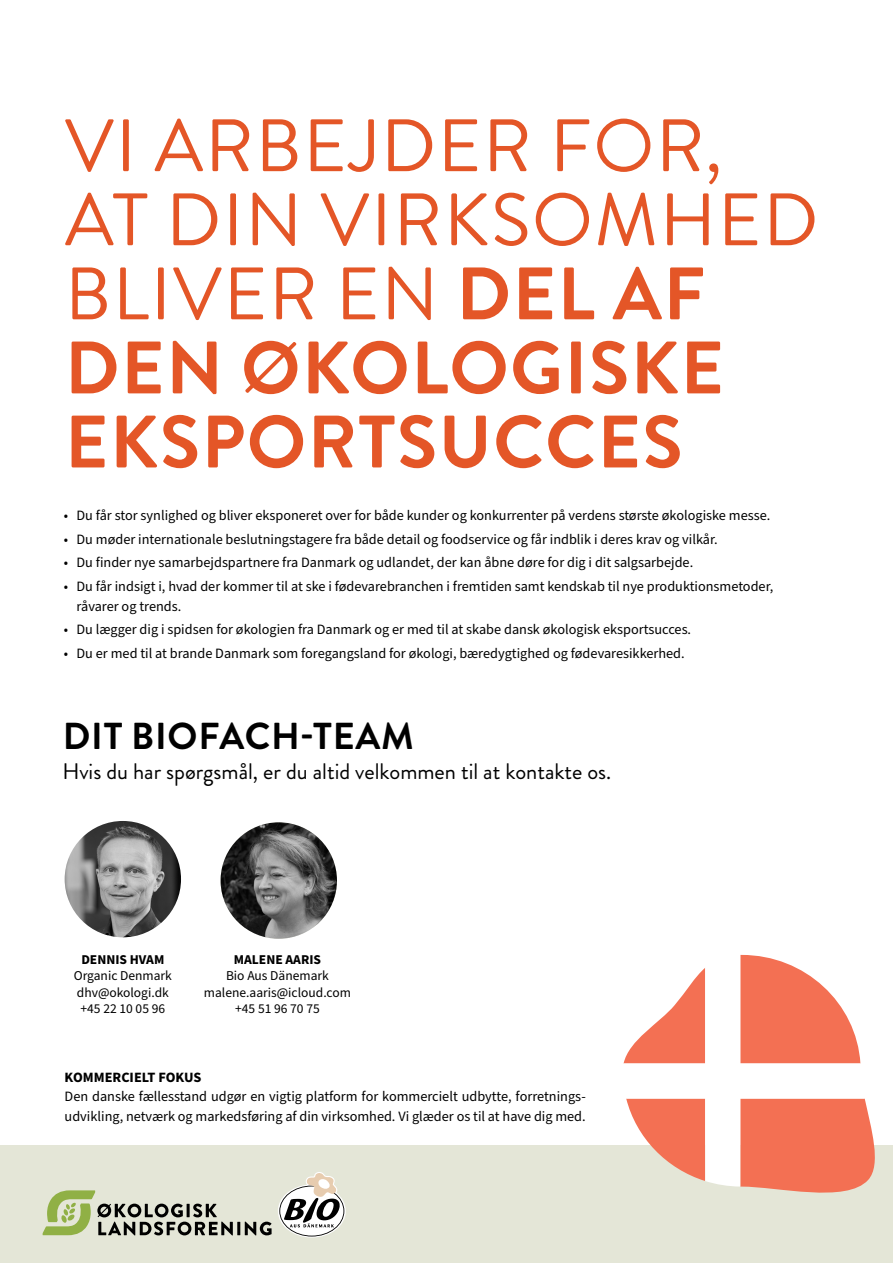
<style>
.page{position:relative;width:893px;height:1263px;background:#fff}
.page>*{position:absolute;margin:0;border:0;box-sizing:border-box;transform-origin:0 0}
.t1{font:74.1px/74.1px "Brandon Grotesque";letter-spacing:.02em;color:#e45627}
.t2{font:700 37.5px "Brandon Grotesque";letter-spacing:.02em;color:#000}
.t3{font:22.5px "Brandon Grotesque";color:#000}
.t4{font:14.25px/19.5px "Source Sans Pro";color:#000}
.t5{font:700 14.25px "Source Sans Pro";color:#000}
.t6{font:13.5px/16.5px "Source Sans Pro";color:#000;text-align:center}
.t7{font:700 13.5px "Source Sans Pro";color:#000}
.s1{font-weight:700}
</style>
<div class="page">
<img style="left:65px;top:821px;width:116px;height:116px;border-radius:58px">
<img style="left:221px;top:822px;width:116px;height:117px;border-radius:58px">
<div style="left:0;top:1145px;width:893px;height:118px;background:#e4e6d7"></div>
<svg style="left:740px;top:1100px;width:135px;height:93px"></svg>
<svg style="left:623px;top:955px;width:242px;height:231px;fill:#f37053"></svg>
<svg style="left:278px;top:1172px;width:68px;height:65px"></svg>
<svg style="left:43px;top:1190px;width:229px;height:45px"></svg>
<h1 class="t1" style="left:65px;top:110px;width:755px">VI ARBEJDER FOR,<br>AT DIN VIRKSOMHED<br>BLIVER EN <span class="s1">DEL AF<br>DEN ØKOLOGISKE<br>EKSPORTSUCCES</span></h1>
<p class="t4" style="left:64px;top:506px;width:708px">• Du får stor synlighed og bliver eksponeret over for både kunder og konkurrenter på verdens største økologiske messe.</p>
<p class="t4" style="left:64px;top:530px;width:656px">• Du møder internationale beslutningstagere fra både detail og foodservice og får indblik i deres krav og vilkår.</p>
<p class="t4" style="left:64px;top:553px;width:631px">• Du finder nye samarbejdspartnere fra Danmark og udlandet, der kan åbne døre for dig i dit salgsarbejde.</p>
<p class="t4" style="left:77px;top:577px;width:698px;text-indent:-13px">• Du får indsigt i, hvad der kommer til at ske i fødevarebranchen i fremtiden samt kendskab til nye produktionsmetoder, råvarer og trends.</p>
<p class="t4" style="left:64px;top:620px;width:629px">• Du lægger dig i spidsen for økologien fra Danmark og er med til at skabe dansk økologisk eksportsucces.</p>
<p class="t4" style="left:64px;top:644px;width:622px">• Du er med til at brande Danmark som foregangsland for økologi, bæredygtighed og fødevaresikkerhed.</p>
<h2 class="t2" style="left:63px;top:710px;width:353px">DIT BIOFACH-TEAM</h2>
<h3 class="t3" style="left:63px;top:755px;width:550px">Hvis du har spørgsmål, er du altid velkommen til at kontakte os.</h3>
<p class="t7" style="left:81px;top:950px;width:84px">DENNIS HVAM</p>
<p class="t6" style="left:74px;top:968px;width:100px;text-align:left">Organic Denmark dhv@okologi.dk +45 22 10 05 96</p>
<p class="t7" style="left:234px;top:950px;width:89px">MALENE AARIS</p>
<p class="t6" style="left:204px;top:968px;width:149px">Bio Aus Dänemark malene.aaris@icloud.com +45 51 96 70 75</p>
<p class="t5" style="left:65px;top:1067px;width:138px">KOMMERCIELT FOKUS</p>
<p class="t4" style="left:65px;top:1087px;width:523px">Den danske fællesstand udgør en vigtig platform for kommercielt udbytte, forretnings&shy;udvikling, netværk og markedsføring af din virksomhed. Vi glæder os til at have dig med.</p>
</div>
